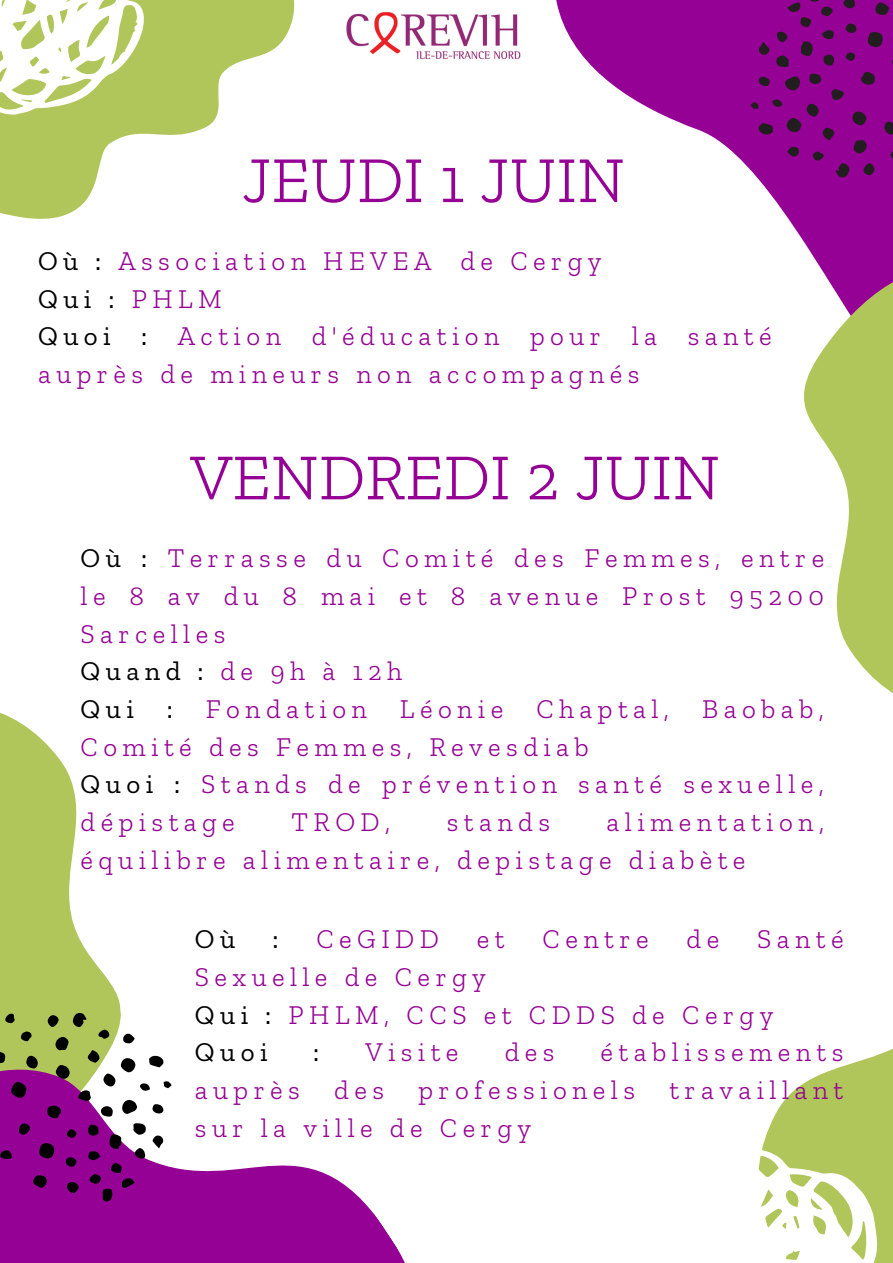
<style>
.page{position:relative;width:893px;height:1263px;background:#fff}
.page>*{position:absolute;margin:0;border:0;box-sizing:border-box;transform-origin:0 0}
.t1{font:300 65.55px "Zilla Slab";color:#950095}
.t2{font:300 27px/37.7px "Zilla Slab";letter-spacing:.2em;color:#950095}
.t3{font:27px "Zilla Slab";letter-spacing:.2em;color:#000}
.s1{font-weight:400;color:#000}
.s2{font-weight:300;color:#950095}
</style>
<div class="page">
<svg style="left:556px;top:0;width:337px;height:270px;fill:#950095"></svg>
<svg style="left:0;top:712px;width:77px;height:214px;fill:#b0c65a"></svg>
<svg style="left:0;top:926px;width:405px;height:337px"></svg>
<svg style="left:804px;top:270px;width:89px;height:423px"></svg>
<svg style="left:39px;top:1143px;width:16px;height:15px"></svg>
<svg style="left:11px;top:1082px;width:16px;height:16px"></svg>
<svg style="left:121px;top:1099px;width:16px;height:15px"></svg>
<svg style="left:121px;top:1058px;width:15px;height:14px"></svg>
<svg style="left:56px;top:1065px;width:14px;height:14px"></svg>
<svg style="left:47px;top:1105px;width:15px;height:14px"></svg>
<svg style="left:55px;top:1037px;width:14px;height:14px"></svg>
<svg style="left:73px;top:1013px;width:14px;height:15px"></svg>
<svg style="left:33px;top:1175px;width:14px;height:13px"></svg>
<svg style="left:148px;top:1055px;width:16px;height:12px"></svg>
<svg style="left:103px;top:1073px;width:12px;height:13px"></svg>
<svg style="left:26px;top:1055px;width:12px;height:13px"></svg>
<svg style="left:101px;top:1106px;width:12px;height:11px"></svg>
<svg style="left:87px;top:1050px;width:12px;height:13px"></svg>
<svg style="left:77px;top:1090px;width:14px;height:12px"></svg>
<svg style="left:67px;top:1182px;width:12px;height:11px"></svg>
<svg style="left:48px;top:1015px;width:11px;height:12px"></svg>
<svg style="left:19px;top:1123px;width:11px;height:12px"></svg>
<svg style="left:152px;top:1135px;width:12px;height:13px"></svg>
<svg style="left:0;top:1052px;width:5px;height:11px"></svg>
<svg style="left:0;top:1149px;width:13px;height:10px"></svg>
<svg style="left:123px;top:1033px;width:12px;height:11px"></svg>
<svg style="left:88px;top:1123px;width:58px;height:78px"></svg>
<svg style="left:152px;top:1104px;width:11px;height:9px"></svg>
<svg style="left:20px;top:1031px;width:12px;height:11px"></svg>
<svg style="left:65px;top:1157px;width:12px;height:10px"></svg>
<svg style="left:97px;top:1030px;width:12px;height:10px"></svg>
<svg style="left:5px;top:1013px;width:11px;height:10px"></svg>
<svg style="left:67px;top:1129px;width:9px;height:9px"></svg>
<svg style="left:140px;top:1083px;width:10px;height:9px"></svg>
<svg style="left:164px;top:1081px;width:8px;height:7px"></svg>
<svg style="left:867px;top:32px;width:16px;height:15px"></svg>
<svg style="left:852px;top:111px;width:14px;height:14px"></svg>
<svg style="left:860px;top:72px;width:15px;height:13px"></svg>
<svg style="left:853px;top:139px;width:13px;height:14px"></svg>
<svg style="left:835px;top:163px;width:14px;height:14px"></svg>
<svg style="left:875px;top:2px;width:14px;height:13px"></svg>
<svg style="left:884px;top:122px;width:9px;height:13px"></svg>
<svg style="left:843px;top:0;width:12px;height:8px"></svg>
<svg style="left:863px;top:163px;width:11px;height:12px"></svg>
<svg style="left:758px;top:42px;width:12px;height:13px"></svg>
<svg style="left:787px;top:146px;width:12px;height:11px"></svg>
<svg style="left:776px;top:0;width:58px;height:67px"></svg>
<svg style="left:890px;top:148px;width:3px;height:11px"></svg>
<svg style="left:845px;top:23px;width:11px;height:10px"></svg>
<svg style="left:812px;top:150px;width:12px;height:11px"></svg>
<svg style="left:845px;top:53px;width:10px;height:8px"></svg>
<svg style="left:750px;top:74px;width:95px;height:66px"></svg>
<svg style="left:762px;top:1048px;width:131px;height:215px;fill:#b0c65a"></svg>
<svg style="left:758px;top:1149px;width:120px;height:114px"></svg>
<svg style="left:0;top:0;width:294px;height:219px;fill:#b0c65a"></svg>
<svg style="left:0;top:0;width:144px;height:115px"></svg>
<img style="left:346px;top:12px;width:175px;height:47px">
<p class="t1" style="left:242px;top:140px;width:384px">JEUDI 1 JUIN</p>
<p class="t2" style="left:38px;top:242px;width:565px"><span class="s1">Où :</span> Association HEVEA de Cergy</p>
<p class="t3" style="left:38px;top:282px;width:185px">Qui : <span class="s2">PHLM</span></p>
<p class="t2" style="left:38px;top:317px;width:735px"><span class="s1">Quoi :</span> Action d'éducation pour la santé auprès de mineurs non accompagnés</p>
<p class="t1" style="left:190px;top:437px;width:531px">VENDREDI 2 JUIN</p>
<p class="t2" style="left:81px;top:539px;width:745px;text-align:justify"><span class="s1">Où :</span> Terrasse du Comité des Femmes, entre le 8 av du 8 mai et 8 avenue Prost 95200<br>Sarcelles</p>
<p class="t2" style="left:81px;top:652px;width:323px"><span class="s1">Quand :</span> de 9h à 12h</p>
<p class="t2" style="left:81px;top:690px;width:745px"><span class="s1">Qui :</span> Fondation Léonie Chaptal, Baobab,<br>Comité des Femmes, Revesdiab</p>
<p class="t2" style="left:81px;top:765px;width:745px"><span class="s1">Quoi :</span> Stands de prévention santé sexuelle, dépistage</p>
<p class="t2" style="left:81px;top:803px;width:745px;text-indent:526px">alimentation, équilibre alimentaire, depistage diabète</p>
<p class="t2" style="left:291px;top:803px;width:100px">TROD,</p>
<p class="t2" style="left:447px;top:803px;width:105px">stands</p>
<p class="t3" style="left:195px;top:923px;width:42px">Où</p>
<p class="t3" style="left:272px;top:923px;width:8px">:</p>
<p class="t2" style="left:316px;top:920px;width:124px">CeGIDD</p>
<p class="t2" style="left:477px;top:920px;width:29px">et</p>
<p class="t2" style="left:542px;top:920px;width:108px">Centre</p>
<p class="t2" style="left:686px;top:920px;width:34px">de</p>
<p class="t2" style="left:757px;top:920px;width:88px">Santé</p>
<p class="t2" style="left:195px;top:958px;width:292px">Sexuelle de Cergy</p>
<p class="t2" style="left:195px;top:995px;width:580px"><span class="s1">Qui :</span> PHLM, CCS et CDDS de Cergy</p>
<p class="t3" style="left:195px;top:1036px;width:74px">Quoi</p>
<p class="t3" style="left:313px;top:1036px;width:8px">:</p>
<p class="t2" style="left:365px;top:1033px;width:95px">Visite</p>
<p class="t2" style="left:505px;top:1033px;width:51px">des</p>
<p class="t2" style="left:600px;top:1033px;width:244px">établissements</p>
<p class="t2" style="left:195px;top:1071px;width:107px">auprès</p>
<p class="t2" style="left:334px;top:1071px;width:51px">des</p>
<p class="t2" style="left:418px;top:1071px;width:218px">professionels</p>
<p class="t2" style="left:669px;top:1071px;width:175px">travaillant</p>
<p class="t2" style="left:195px;top:1108px;width:338px">sur la ville de Cergy</p>
</div>
